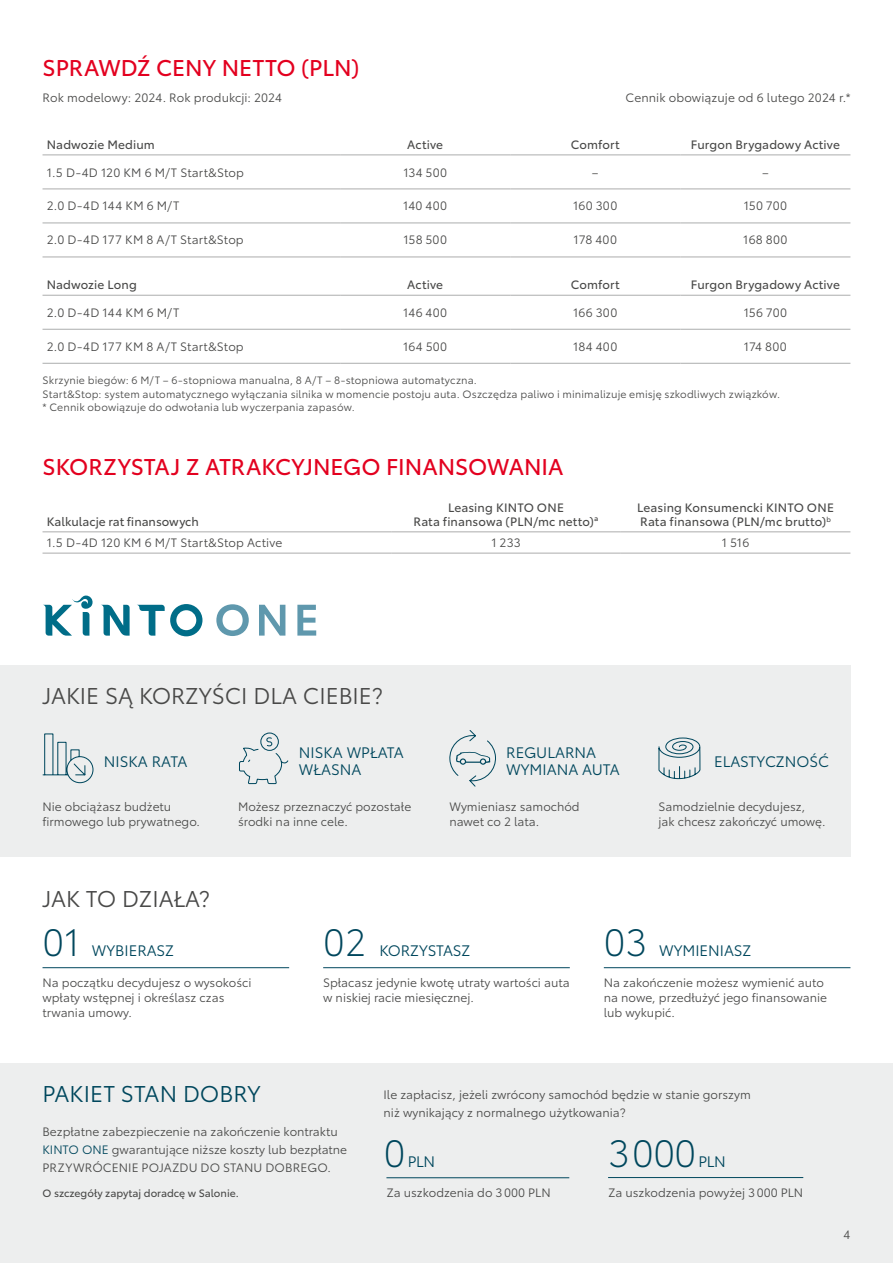
<style>
.page{position:relative;width:893px;height:1263px;background:#fff}
.page>*{position:absolute;margin:0;border:0;box-sizing:border-box;transform-origin:0 0}
.t1{font:300 37.5px "Toyota Type";color:#00475d}
.t2{font:22.5px "Toyota Type";color:#e3001f}
.t3{font:22.5px "Toyota Type";color:#494948}
.t4{font:22.5px "Toyota Type";color:#00475d}
.t5{font:15px/16.5px "Toyota Type";color:#00475d}
.t6{font:15px "Toyota Type";letter-spacing:-.025em;color:#00475d}
.t7{font:12px/15px "Toyota Type";color:#494948}
.t8{font:12px/13.5px "Toyota Type";letter-spacing:.01em;color:#494948;text-align:center}
.t9{font:10.5px/13.5px "Toyota Type";letter-spacing:.015em;color:#494948}
.t10{font:10.5px "Toyota Type";color:#494948}
.s1{color:#00475d}
</style>
<div class="page">
<div style="left:0;top:1063px;width:893px;height:200px;background:#edeeee"></div>
<svg style="left:340px;top:154px;width:510px;height:1px"></svg>
<svg style="left:340px;top:294px;width:510px;height:1px"></svg>
<hr style="left:43px;top:155px;width:297px;height:1px;background:#acadad">
<hr style="left:340px;top:155px;width:170px;height:1px;background:#acadad">
<hr style="left:510px;top:155px;width:170px;height:1px;background:#acadad">
<hr style="left:680px;top:155px;width:170px;height:1px;background:#acadad">
<hr style="left:43px;top:329px;width:297px;height:1px;background:#acadad">
<hr style="left:340px;top:329px;width:170px;height:1px;background:#acadad">
<hr style="left:510px;top:329px;width:170px;height:1px;background:#acadad">
<hr style="left:680px;top:329px;width:170px;height:1px;background:#acadad">
<hr style="left:43px;top:295px;width:297px;height:1px;background:#acadad">
<hr style="left:340px;top:295px;width:170px;height:1px;background:#acadad">
<hr style="left:510px;top:295px;width:170px;height:1px;background:#acadad">
<hr style="left:680px;top:295px;width:170px;height:1px;background:#acadad">
<hr style="left:43px;top:189px;width:297px;height:1px;background:#acadad">
<hr style="left:340px;top:189px;width:170px;height:1px;background:#acadad">
<hr style="left:510px;top:189px;width:170px;height:1px;background:#acadad">
<hr style="left:680px;top:189px;width:170px;height:1px;background:#acadad">
<hr style="left:43px;top:223px;width:297px;height:1px;background:#acadad">
<hr style="left:340px;top:223px;width:170px;height:1px;background:#acadad">
<hr style="left:510px;top:223px;width:170px;height:1px;background:#acadad">
<hr style="left:680px;top:223px;width:170px;height:1px;background:#acadad">
<hr style="left:43px;top:257px;width:297px;height:1px;background:#acadad">
<hr style="left:340px;top:257px;width:170px;height:1px;background:#acadad">
<hr style="left:510px;top:257px;width:170px;height:1px;background:#acadad">
<hr style="left:680px;top:257px;width:170px;height:1px;background:#acadad">
<hr style="left:43px;top:363px;width:297px;height:1px;background:#acadad">
<hr style="left:340px;top:363px;width:170px;height:1px;background:#acadad">
<hr style="left:510px;top:363px;width:170px;height:1px;background:#acadad">
<hr style="left:680px;top:363px;width:170px;height:1px;background:#acadad">
<div style="left:0;top:665px;width:850px;height:191px;background:#edeeee"></div>
<svg style="left:101px;top:605px;width:29px;height:31px"></svg>
<svg style="left:137px;top:604px;width:65px;height:32px"></svg>
<svg style="left:43px;top:595px;width:50px;height:41px"></svg>
<svg style="left:216px;top:604px;width:33px;height:32px"></svg>
<svg style="left:259px;top:605px;width:26px;height:31px"></svg>
<svg style="left:297px;top:605px;width:19px;height:31px"></svg>
<svg style="left:449px;top:730px;width:47px;height:57px"></svg>
<svg style="left:658px;top:737px;width:43px;height:43px"></svg>
<svg style="left:42px;top:733px;width:52px;height:51px"></svg>
<div style="left:260px;top:732px;width:19px;height:19px;border:1px solid #00475d;border-radius:50%"></div>
<svg style="left:239px;top:737px;width:50px;height:48px"></svg>
<hr style="left:43px;top:967px;width:246px;height:1px;background:#00475d">
<hr style="left:323px;top:967px;width:247px;height:1px;background:#00475d">
<hr style="left:604px;top:967px;width:246px;height:1px;background:#00475d">
<hr style="left:386px;top:1177px;width:183px;height:1px;background:#00475d">
<hr style="left:608px;top:1177px;width:195px;height:1px;background:#00475d">
<hr style="left:391px;top:531px;width:230px;height:1px;background:#acadad">
<hr style="left:621px;top:531px;width:229px;height:1px;background:#acadad">
<hr style="left:43px;top:531px;width:348px;height:1px;background:#acadad">
<hr style="left:43px;top:553px;width:348px;height:1px;background:#acadad">
<hr style="left:391px;top:553px;width:230px;height:1px;background:#acadad">
<hr style="left:621px;top:553px;width:229px;height:1px;background:#acadad">
<h2 class="t2" style="left:43px;top:51px;width:318px">SPRAWDŹ CENY NETTO (PLN)</h2>
<p class="t7" style="left:43px;top:90px;width:241px">Rok modelowy: 2024. Rok produkcji: 2024</p>
<p class="t7" style="left:625px;top:90px;width:227px">Cennik obowiązuje od 6 lutego 2024 r.*</p>
<p class="t8" style="left:47px;top:137px;width:110px">Nadwozie Medium</p>
<p class="t8" style="left:407px;top:137px;width:37px">Active</p>
<p class="t8" style="left:571px;top:137px;width:50px">Comfort</p>
<p class="t8" style="left:691px;top:137px;width:151px">Furgon Brygadowy Active</p>
<p class="t7" style="left:47px;top:164px;width:199px">1.5 D-4D 120 KM 6 M/T Start&amp;Stop</p>
<p class="t7" style="left:403px;top:164px;width:45px">134 500</p>
<p class="t7" style="left:592px;top:164px;width:8px">–</p>
<p class="t7" style="left:762px;top:164px;width:8px">–</p>
<p class="t7" style="left:47px;top:198px;width:134px">2.0 D-4D 144 KM 6 M/T</p>
<p class="t7" style="left:403px;top:198px;width:45px">140 400</p>
<p class="t7" style="left:573px;top:198px;width:46px">160 300</p>
<p class="t7" style="left:744px;top:198px;width:45px">150 700</p>
<p class="t7" style="left:47px;top:232px;width:198px">2.0 D-4D 177 KM 8 A/T Start&amp;Stop</p>
<p class="t7" style="left:403px;top:232px;width:45px">158 500</p>
<p class="t7" style="left:574px;top:232px;width:45px">178 400</p>
<p class="t7" style="left:743px;top:232px;width:46px">168 800</p>
<p class="t8" style="left:47px;top:277px;width:92px">Nadwozie Long</p>
<p class="t8" style="left:407px;top:277px;width:37px">Active</p>
<p class="t8" style="left:571px;top:277px;width:50px">Comfort</p>
<p class="t8" style="left:691px;top:277px;width:151px">Furgon Brygadowy Active</p>
<p class="t7" style="left:47px;top:304px;width:134px">2.0 D-4D 144 KM 6 M/T</p>
<p class="t7" style="left:403px;top:304px;width:45px">146 400</p>
<p class="t7" style="left:573px;top:304px;width:46px">166 300</p>
<p class="t7" style="left:744px;top:304px;width:45px">156 700</p>
<p class="t7" style="left:47px;top:338px;width:198px">2.0 D-4D 177 KM 8 A/T Start&amp;Stop</p>
<p class="t7" style="left:403px;top:338px;width:46px">164 500</p>
<p class="t7" style="left:573px;top:338px;width:46px">184 400</p>
<p class="t7" style="left:744px;top:338px;width:44px">174 800</p>
<p class="t9" style="left:43px;top:373px;width:739px">Skrzynie biegów: 6 M/T – 6-stopniowa manualna, 8 A/T – 8-stopniowa automatyczna.<br>Start&amp;Stop: system automatycznego wyłączania silnika w momencie postoju auta. Oszczędza paliwo i minimalizuje emisję szkodliwych związków. * Cennik obowiązuje do odwołania lub wyczerpania zapasów.</p>
<h2 class="t2" style="left:43px;top:450px;width:522px">SKORZYSTAJ Z ATRAKCYJNEGO FINANSOWANIA</h2>
<p class="t8" style="left:47px;top:514px;width:154px">Kalkulacje rat finansowych</p>
<p class="t8" style="left:414px;top:500px;width:186px">Leasing KINTO ONE<br>Rata finansowa (PLN/mc netto)ª</p>
<p class="t8" style="left:637px;top:500px;width:198px;text-align:left">Leasing Konsumencki KINTO ONE<br>Rata finansowa (PLN/mc brutto)<sup>b</sup></p>
<p class="t7" style="left:47px;top:534px;width:237px">1.5 D-4D 120 KM 6 M/T Start&amp;Stop Active</p>
<p class="t7" style="left:491px;top:534px;width:31px">1 233</p>
<p class="t7" style="left:722px;top:534px;width:29px">1 516</p>
<h2 class="t3" style="left:43px;top:679px;width:342px">JAKIE SĄ KORZYŚCI DLA CIEBIE?</h2>
<p class="t5" style="left:104px;top:752px;width:85px">NISKA RATA</p>
<p class="t5" style="left:299px;top:744px;width:107px">NISKA WPŁATA<br>WŁASNA</p>
<p class="t5" style="left:506px;top:744px;width:115px">REGULARNA<br>WYMIANA AUTA</p>
<p class="t5" style="left:714px;top:752px;width:117px">ELASTYCZNOŚĆ</p>
<p class="t7" style="left:43px;top:798px;width:159px">Nie obciążasz budżetu firmowego lub prywatnego.</p>
<p class="t7" style="left:238px;top:798px;width:175px">Możesz przeznaczyć pozostałe środki na inne cele.</p>
<p class="t7" style="left:449px;top:798px;width:132px">Wymieniasz samochód nawet co 2 lata.</p>
<p class="t7" style="left:658px;top:798px;width:169px">Samodzielnie decydujesz,<br>jak chcesz zakończyć umowę.</p>
<h2 class="t3" style="left:43px;top:882px;width:169px">JAK TO DZIAŁA?</h2>
<h1 class="t1" style="left:43px;top:916px;width:40px">01</h1>
<p class="t5" style="left:92px;top:941px;width:84px">WYBIERASZ</p>
<h1 class="t1" style="left:323px;top:916px;width:45px">02</h1>
<p class="t6" style="left:379px;top:940px;width:93px">KORZYSTASZ</p>
<h1 class="t1" style="left:604px;top:916px;width:45px">03</h1>
<p class="t5" style="left:659px;top:941px;width:94px">WYMIENIASZ</p>
<p class="t7" style="left:43px;top:974px;width:210px">Na początku decydujesz o wysokości wpłaty wstępnej i określasz czas trwania umowy.</p>
<h2 class="t4" style="left:43px;top:1077px;width:219px">PAKIET STAN DOBRY</h2>
<p class="t7" style="left:323px;top:974px;width:248px">Spłacasz jedynie kwotę utraty wartości auta w niskiej racie miesięcznej.</p>
<p class="t7" style="left:604px;top:974px;width:225px">Na zakończenie możesz wymienić auto na nowe, przedłużyć jego finansowanie lub wykupić.</p>
<p class="t7" style="left:384px;top:1084px;width:369px;line-height:18px">Ile zapłacisz, jeżeli zwrócony samochód będzie w stanie gorszym niż wynikający z normalnego użytkowania?</p>
<p class="t7" style="left:43px;top:1122px;width:306px;line-height:18px">Bezpłatne zabezpieczenie na zakończenie kontraktu<br><span class="s1">KINTO ONE</span> gwarantujące niższe koszty lub bezpłatne<br>PRZYWRÓCENIE POJAZDU DO STANU DOBREGO.</p>
<h1 class="t1" style="left:384px;top:1126px;width:23px">0</h1>
<p class="t5" style="left:408px;top:1152px;width:29px">PLN</p>
<h1 class="t1" style="left:608px;top:1126px;width:90px">3000</h1>
<p class="t5" style="left:698px;top:1152px;width:29px">PLN</p>
<p class="t10" style="left:43px;top:1185px;width:198px">O szczegóły zapytaj doradcę w Salonie.</p>
<p class="t7" style="left:386px;top:1184px;width:166px">Za uszkodzenia do 3000 PLN</p>
<p class="t7" style="left:608px;top:1184px;width:197px">Za uszkodzenia powyżej 3000 PLN</p>
<p class="t7" style="left:843px;top:1226px;width:8px">4</p>
</div>
